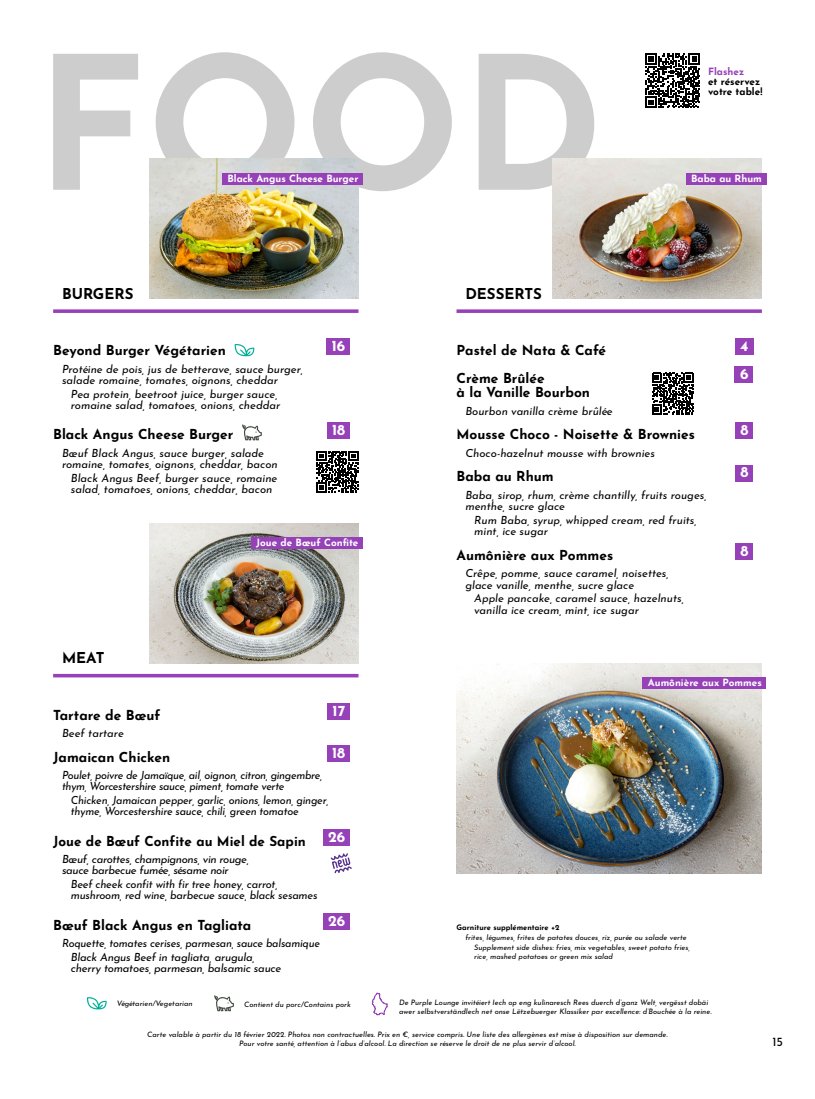
<style>
.page{position:relative;width:815px;height:1099px;background:#fff}
.page>*{position:absolute;margin:0;border:0;box-sizing:border-box;transform-origin:0 0}
.t1{font:700 15px "Josefin Sans";color:#000}
.t2{font:700 15px "Josefin Sans";color:#fff}
.t3{font:700 13.75px/14px "Josefin Sans";color:#000}
.t4{font:12.5px "Josefin Sans";color:#000}
.t5{font:italic 11.25px/11.2px "Josefin Sans";color:#000}
.t6{font:italic 11.25px/11.2px "Josefin Sans";letter-spacing:-.02em;color:#000;scale:.96 1}
.t7{font:italic 11.25px/11.2px "Josefin Sans";letter-spacing:-.02em;color:#000}
.t8{font:italic 11.25px/11.2px "Josefin Sans";letter-spacing:-.03em;color:#000;scale:.96 1}
.t9{font:italic 11.25px/11.2px "Josefin Sans";letter-spacing:-.03em;color:#000}
.t10{font:700 10px "Josefin Sans";color:#fff}
.t11{font:700 10px/10px "Josefin Sans";color:#000}
.t12{font:700 10px "Josefin Sans";color:#9641b7}
.t13{font:italic 7.5px/8.8px "Josefin Sans";color:#000}
.t14{font:700 7.5px "Josefin Sans";color:#000}
</style>
<div class="page">
<svg style="left:53px;top:52px;width:541px;height:139px"></svg>
<svg style="left:371px;top:992px;width:17px;height:24px"></svg>
<img style="left:553px;top:159px;width:209px;height:140px">
<svg style="left:53px;top:309px;width:306px;height:4px"></svg>
<svg style="left:235px;top:344px;width:20px;height:12px"></svg>
<svg style="left:242px;top:424px;width:20px;height:16px"></svg>
<div style="left:326px;top:338px;width:24px;height:17px;background:#9641b7"></div>
<div style="left:327px;top:422px;width:23px;height:17px;background:#9641b7"></div>
<img style="left:149px;top:159px;width:210px;height:140px">
<img style="left:149px;top:523px;width:210px;height:140px">
<hr style="left:53px;top:674px;width:306px;height:3px;background:#9641b7">
<div style="left:327px;top:703px;width:23px;height:16px;background:#9641b7"></div>
<div style="left:327px;top:745px;width:23px;height:16px;background:#9641b7"></div>
<div style="left:323px;top:829px;width:27px;height:16px;background:#9641b7"></div>
<div style="left:323px;top:913px;width:27px;height:17px;background:#9641b7"></div>
<svg style="left:457px;top:309px;width:305px;height:4px"></svg>
<div style="left:735px;top:366px;width:18px;height:17px;background:#9641b7"></div>
<div style="left:735px;top:338px;width:18px;height:17px;background:#9641b7"></div>
<div style="left:735px;top:422px;width:18px;height:17px;background:#9641b7"></div>
<div style="left:735px;top:464px;width:18px;height:17px;background:#9641b7"></div>
<div style="left:735px;top:543px;width:18px;height:17px;background:#9641b7"></div>
<svg style="left:87px;top:997px;width:20px;height:12px"></svg>
<svg style="left:214px;top:995px;width:20px;height:16px"></svg>
<svg style="left:331px;top:853px;width:21px;height:20px"></svg>
<img style="left:456px;top:663px;width:306px;height:210px">
<div style="left:643px;top:677px;width:123px;height:12px;background:#9641b7"></div>
<div style="left:251px;top:537px;width:112px;height:12px;background:#9641b7"></div>
<div style="left:686px;top:173px;width:80px;height:11px;background:#9641b7"></div>
<div style="left:222px;top:173px;width:141px;height:11px;background:#9641b7"></div>
<svg style="left:317px;top:451px;width:41px;height:42px"></svg>
<svg style="left:645px;top:53px;width:55px;height:55px"></svg>
<svg style="left:652px;top:372px;width:42px;height:42px"></svg>
<p class="t12" style="left:708px;top:62px;width:38px">Flashez</p>
<p class="t11" style="left:708px;top:75px;width:56px">et réservez votre table!</p>
<p class="t10" style="left:227px;top:169px;width:133px">Black Angus Cheese Burger</p>
<p class="t10" style="left:691px;top:169px;width:72px">Baba au Rhum</p>
<h1 class="t1" style="left:62px;top:280px;width:73px">BURGERS</h1>
<h1 class="t1" style="left:465px;top:280px;width:78px">DESSERTS</h1>
<p class="t3" style="left:53px;top:341px;width:174px">Beyond Burger Végétarien</p>
<p class="t5" style="left:62px;top:362px;width:243px">Protéine de pois, jus de betterave, sauce burger, salade romaine, tomates, oignons, cheddar</p>
<p class="t5" style="left:71px;top:387px;width:211px">Pea protein, beetroot juice, burger sauce, romaine salad, tomatoes, onions, cheddar</p>
<p class="t3" style="left:53px;top:425px;width:182px">Black Angus Cheese Burger</p>
<p class="t5" style="left:62px;top:446px;width:217px">Bœuf Black Angus, sauce burger, salade romaine, tomates, oignons, cheddar, bacon</p>
<p class="t5" style="left:71px;top:471px;width:208px">Black Angus Beef, burger sauce, romaine salad, tomatoes, onions, cheddar, bacon</p>
<h1 class="t2" style="left:332px;top:332px;width:15px">16</h1>
<h1 class="t2" style="left:332px;top:417px;width:15px">18</h1>
<p class="t10" style="left:256px;top:534px;width:104px">Joue de Bœuf Confite</p>
<p class="t3" style="left:457px;top:341px;width:151px">Pastel de Nata &amp; Café</p>
<p class="t3" style="left:457px;top:369px;width:135px">Crème Brûlée<br>à la Vanille Bourbon</p>
<p class="t5" style="left:465px;top:404px;width:149px">Bourbon vanilla crème brûlée</p>
<p class="t3" style="left:457px;top:425px;width:240px">Mousse Choco - Noisette &amp; Brownies</p>
<p class="t5" style="left:465px;top:446px;width:191px">Choco-hazelnut mousse with brownies</p>
<p class="t3" style="left:457px;top:467px;width:99px">Baba au Rhum</p>
<p class="t5" style="left:465px;top:488px;width:243px">Baba, sirop, rhum, crème chantilly, fruits rouges, menthe, sucre glace</p>
<p class="t5" style="left:474px;top:513px;width:224px">Rum Baba, syrup, whipped cream, red fruits, mint, ice sugar</p>
<p class="t3" style="left:457px;top:546px;width:158px">Aumônière aux Pommes</p>
<p class="t5" style="left:465px;top:566px;width:205px">Crêpe, pomme, sauce caramel, noisettes, glace vanille, menthe, sucre glace</p>
<p class="t5" style="left:474px;top:591px;width:211px">Apple pancake, caramel sauce, hazelnuts, vanilla ice cream, mint, ice sugar</p>
<h1 class="t2" style="left:740px;top:332px;width:10px">4</h1>
<h1 class="t2" style="left:740px;top:360px;width:10px">6</h1>
<h1 class="t2" style="left:741px;top:417px;width:9px">8</h1>
<h1 class="t2" style="left:741px;top:459px;width:9px">8</h1>
<h1 class="t2" style="left:741px;top:537px;width:9px">8</h1>
<h1 class="t1" style="left:62px;top:644px;width:44px">MEAT</h1>
<h1 class="t2" style="left:333px;top:697px;width:14px">17</h1>
<h1 class="t2" style="left:332px;top:739px;width:15px">18</h1>
<p class="t3" style="left:53px;top:705px;width:109px">Tartare de Bœuf</p>
<p class="t5" style="left:62px;top:726px;width:63px">Beef tartare</p>
<p class="t3" style="left:53px;top:747px;width:119px">Jamaican Chicken</p>
<p class="t8" style="left:62px;top:768px;width:273px">Poulet, poivre de Jamaïque, ail, oignon, citron, gingembre, thym, Worcestershire sauce, piment, tomate verte</p>
<p class="t6" style="left:71px;top:793px;width:270px">Chicken, Jamaican pepper, garlic, onions, lemon, ginger, thyme, Worcestershire sauce, chili, green tomatoe</p>
<p class="t3" style="left:53px;top:831px;width:254px">Joue de Bœuf Confite au Miel de Sapin</p>
<p class="t9" style="left:62px;top:852px;width:189px">Bœuf, carottes, champignons, vin rouge, sauce barbecue fumée, sésame noir</p>
<p class="t7" style="left:71px;top:877px;width:248px">Beef cheek confit with fir tree honey, carrot, mushroom, red wine, barbecue sauce, black sesames</p>
<p class="t3" style="left:53px;top:915px;width:200px">Bœuf Black Angus en Tagliata</p>
<p class="t6" style="left:71px;top:935px;width:261px;line-height:13.8px;text-indent:-9px">Roquette, tomates cerises, parmesan, sauce balsamique<br>Black Angus Beef in tagliata, arugula,</p>
<p class="t7" style="left:71px;top:961px;width:212px">cherry tomatoes, parmesan, balsamic sauce</p>
<h1 class="t2" style="left:328px;top:823px;width:19px">26</h1>
<h1 class="t2" style="left:328px;top:907px;width:19px">26</h1>
<p class="t10" style="left:648px;top:674px;width:115px">Aumônière aux Pommes</p>
<p class="t14" style="left:457px;top:920px;width:104px">Garniture supplémentaire +2</p>
<p class="t13" style="left:474px;top:931px;width:217px;line-height:10px;text-indent:-9px">frites, légumes, frites de patates douces, riz, purée ou salade verte<br>Supplement side dishes: fries, mix vegetables, sweet potato fries,</p>
<p class="t13" style="left:474px;top:950px;width:140px">rice, mashed potatoes or green mix salad</p>
<p class="t13" style="left:117px;top:997px;width:77px">Végétarien/Vegetarian</p>
<p class="t13" style="left:244px;top:998px;width:108px">Contient du porc/Contains pork</p>
<p class="t13" style="left:399px;top:997px;width:314px">De Purple Lounge invitéiert Iech op eng kulinaresch Rees duerch d’ganz Welt, vergësst dobäi awer selbstverständlech net onse Lëtzebuerger Klassiker par excellence: d’Bouchée à la reine.</p>
<p class="t13" style="left:147px;top:1029px;width:522px;text-align:center">Carte valable à partir du 18 février 2022. Photos non contractuelles. Prix en €, service compris. Une liste des allergènes est mise à disposition sur demande.<br>Pour votre santé, attention à l’abus d’alcool. La direction se réserve le droit de ne plus servir d’alcool.</p>
<p class="t4" style="left:772px;top:1030px;width:12px">15</p>
</div>
